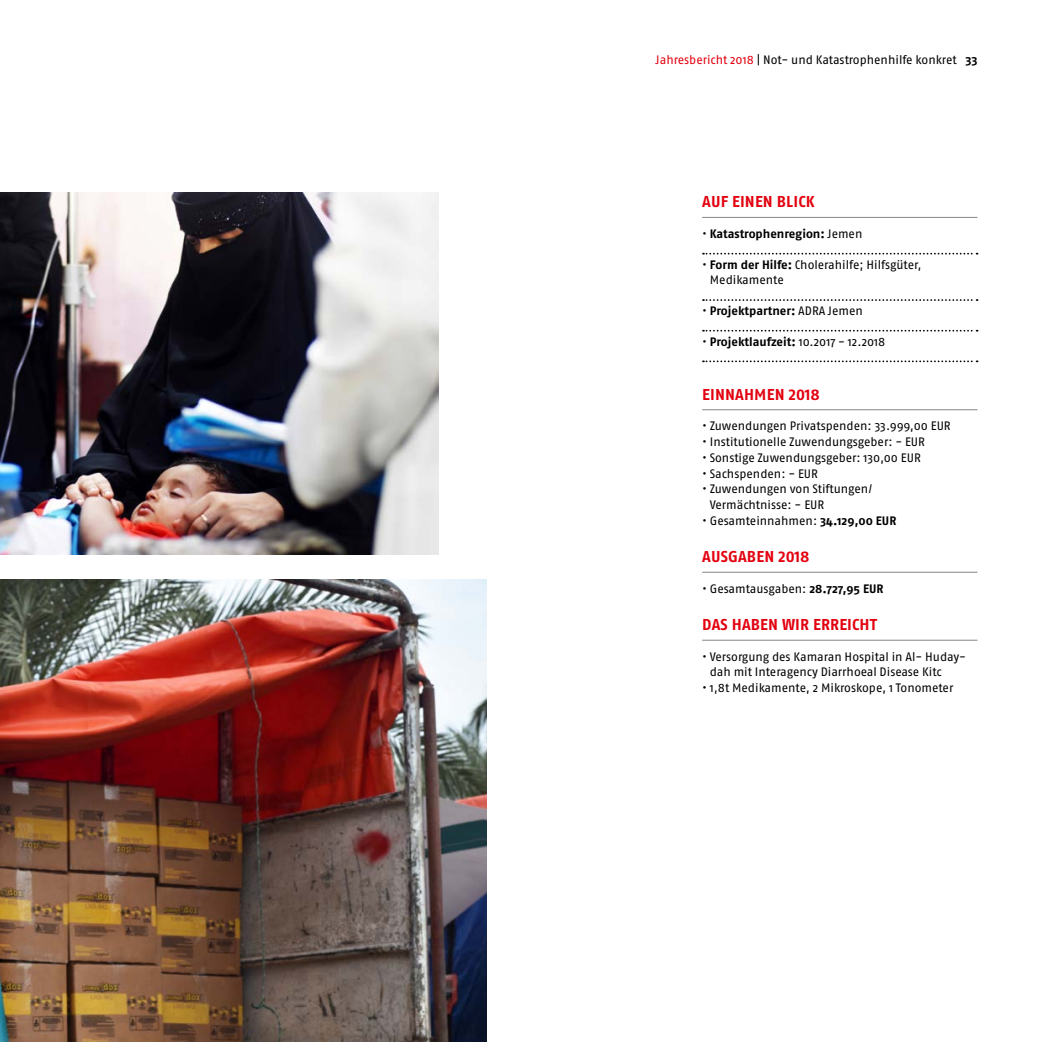
<style>
.page{position:relative;width:1042px;height:1042px;background:#fff}
.page>*{position:absolute;margin:0;border:0;box-sizing:border-box;transform-origin:0 0}
.t1{font:700 15.75px "Fago OT";letter-spacing:.01em;color:#e3000f}
.t2{font:12.25px/15.8px "Fago OT";letter-spacing:-.005em;color:#000}
.t3{font:700 12.25px "Fago OT";color:#000}
.s1{color:#e3000f}
.s2{font-weight:700}
.s3{font-weight:400}
</style>
<div class="page">
<img style="left:0;top:580px;width:486px;height:462px">
<img style="left:0;top:193px;width:438px;height:362px">
<hr style="left:702px;top:217px;width:275px;height:1px;background:#878786">
<svg style="left:703px;top:253px;width:274px;height:1px"></svg>
<svg style="left:703px;top:299px;width:274px;height:2px"></svg>
<svg style="left:703px;top:330px;width:274px;height:2px"></svg>
<svg style="left:703px;top:360px;width:274px;height:2px"></svg>
<hr style="left:702px;top:640px;width:275px;height:1px;background:#878786">
<hr style="left:702px;top:409px;width:275px;height:1px;background:#878786">
<hr style="left:702px;top:572px;width:275px;height:1px;background:#878786">
<p class="t2" style="left:655px;top:51px;width:323px"><span class="s1">Jahresbericht 2018</span> | Not- und Katastrophenhilfe konkret <span class="s2">33</span></p>
<p class="t1" style="left:702px;top:192px;width:114px">AUF EINEN BLICK</p>
<p class="t3" style="left:702px;top:226px;width:162px"><span class="s3">•</span> Katastrophenregion: <span class="s3">Jemen</span></p>
<p class="t2" style="left:710px;top:256px;width:213px;text-indent:-8px">• <span class="s2">Form der Hilfe:</span> Cholerahilfe; Hilfsgüter,<br>Medikamente</p>
<p class="t3" style="left:702px;top:303px;width:162px"><span class="s3">•</span> Projektpartner: <span class="s3">ADRA Jemen</span></p>
<p class="t2" style="left:702px;top:333px;width:185px">• <span class="s2">Projektlaufzeit:</span> 10.2017 - 12.2018</p>
<p class="t1" style="left:702px;top:385px;width:119px">EINNAHMEN 2018</p>
<p class="t2" style="left:702px;top:418px;width:250px">• Zuwendungen Privatspenden: 33.999,00 EUR</p>
<p class="t2" style="left:702px;top:434px;width:224px">• Institutionelle Zuwendungsgeber: - EUR</p>
<p class="t2" style="left:702px;top:449px;width:220px">• Sonstige Zuwendungsgeber: 130,00 EUR</p>
<p class="t2" style="left:702px;top:465px;width:117px">• Sachspenden: - EUR</p>
<p class="t2" style="left:710px;top:481px;width:164px;text-indent:-8px">• Zuwendungen von Stiftungen/<br>Vermächtnisse: - EUR</p>
<p class="t2" style="left:702px;top:512px;width:196px">• Gesamteinnahmen: <span class="s2">34.129,00 EUR</span></p>
<p class="t1" style="left:702px;top:547px;width:109px">AUSGABEN 2018</p>
<p class="t2" style="left:702px;top:580px;width:183px">• Gesamtausgaben: <span class="s2">28.727,95 EUR</span></p>
<p class="t1" style="left:702px;top:615px;width:176px">DAS HABEN WIR ERREICHT</p>
<p class="t2" style="left:710px;top:648px;width:258px;text-indent:-8px">• Versorgung des Kamaran Hospital in Al- Huday&shy;dah mit Interagency Diarrhoeal Disease Kitc</p>
<p class="t2" style="left:702px;top:680px;width:253px">• 1,8t Medikamente, 2 Mikroskope, 1 Tonometer</p>
</div>
